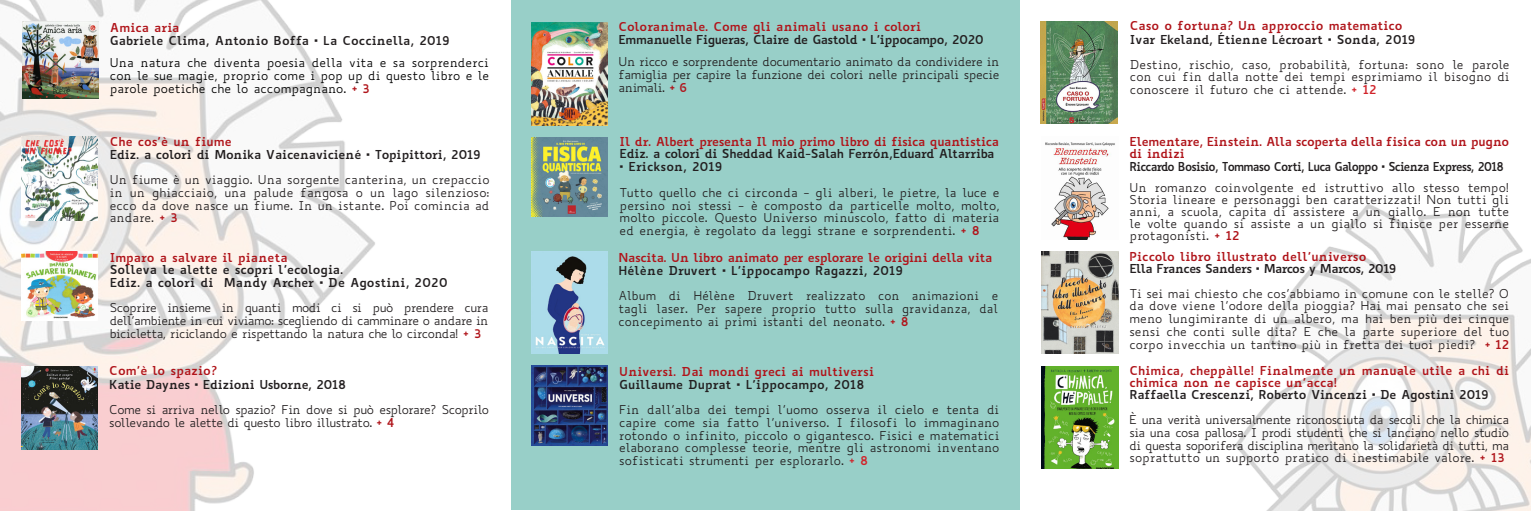
<style>
.page{position:relative;width:1531px;height:511px;background:#fff}
.page>*{position:absolute;margin:0;border:0;box-sizing:border-box;transform-origin:0 0}
.t1{font:12px/12.8px "Biancoenero";letter-spacing:-.005em;color:#231f20;text-align:justify}
.t2{font:700 12px/12px "Biancoenero";letter-spacing:-.015em;color:#b0141a}
.t3{font:700 12px/13.5px "Biancoenero";letter-spacing:-.03em;color:#231f20}
.t4{font:700 12px "Biancoenero";color:#231f20}
.t5{font:12px/12.8px "Biancoenero";color:#000;text-align:justify}
.t6{font:12px/12.8px "Biancoenero";letter-spacing:-.045em;color:#231f20}
.t7{font:700 12px "Biancoenero";letter-spacing:-.07em;color:#231f20;scale:.93 1}
.t8{font:700 12px "Biancoenero";letter-spacing:-.055em;color:#231f20}
.s1{font-family:"Arial";font-weight:900}
.s2{font-weight:700;color:#b0141a}
.s3{font-weight:700;color:#d1232a}
</style>
<div class="page">
<div style="left:511px;top:1px;width:509px;height:508px;background:#98cfc8"></div>
<img style="left:1235px;top:204px;width:296px;height:306px">
<img style="left:0;top:0;width:375px;height:510px">
<img style="left:22px;top:22px;width:77px;height:76px">
<img style="left:531px;top:138px;width:77px;height:78px">
<img style="left:21px;top:137px;width:77px;height:83px">
<img style="left:21px;top:366px;width:77px;height:82px">
<img style="left:531px;top:251px;width:77px;height:102px">
<img style="left:21px;top:251px;width:77px;height:69px">
<img style="left:531px;top:23px;width:77px;height:102px">
<img style="left:1045px;top:142px;width:70px;height:97px">
<img style="left:531px;top:365px;width:77px;height:80px">
<img style="left:1042px;top:251px;width:76px;height:102px">
<img style="left:1041px;top:21px;width:76px;height:102px">
<img style="left:1042px;top:366px;width:76px;height:102px">
<p class="t2" style="left:110px;top:20px;width:71px">Amica aria</p>
<p class="t4" style="left:110px;top:30px;width:341px">Gabriele Clima, Antonio Boffa <span class="s1">·</span> La Coccinella, 2019</p>
<p class="t5" style="left:110px;top:56px;width:381px">Una natura che diventa poesia della vita e sa sorprenderci con le sue magie, proprio come i pop up di questo libro e le parole poetiche che lo accompagnano. <span class="s2">+ 3</span></p>
<p class="t2" style="left:110px;top:134px;width:123px">Che cos’è un fiume</p>
<p class="t3" style="left:110px;top:146px;width:372px">Ediz. a colori di Monika Vaicenaviciené <span class="s1">·</span> Topipittori, 2019</p>
<p class="t1" style="left:110px;top:173px;width:381px">Un fiume è un viaggio. Una sorgente canterina, un crepaccio in un ghiacciaio, una palude fangosa o un lago silenzioso: ecco da dove nasce un fiume. In un istante. Poi comincia ad andare. <span class="s2">+ 3</span></p>
<p class="t2" style="left:110px;top:250px;width:179px">Imparo a salvare il pianeta</p>
<p class="t4" style="left:110px;top:259px;width:235px">Solleva le alette e scopri l’ecologia.</p>
<p class="t4" style="left:110px;top:272px;width:339px">Ediz. a colori di Mandy Archer <span class="s1">·</span> De Agostini, 2020</p>
<p class="t1" style="left:110px;top:301px;width:380px">Scoprire insieme in quanti modi ci si può prendere cura dell’ambiente in cui viviamo: scegliendo di camminare o andare in bicicletta, riciclando e rispettando la natura che lo circonda! <span class="s2">+ 3</span></p>
<p class="t2" style="left:109px;top:363px;width:109px">Com’è lo spazio?</p>
<p class="t3" style="left:109px;top:375px;width:238px">Katie Daynes <span class="s1">·</span> Edizioni Usborne, 2018</p>
<p class="t6" style="left:109px;top:403px;width:381px">Come si arriva nello spazio? Fin dove si può esplorare? Scoprilo sollevando le alette di questo libro illustrato. <span class="s2">+ 4</span></p>
<p class="t2" style="left:618px;top:19px;width:304px">Coloranimale. Come gli animali usano i colori</p>
<p class="t3" style="left:618px;top:32px;width:367px">Emmanuelle Figueras, Claire de Gastold <span class="s1">·</span> L’ippocampo, 2020</p>
<p class="t1" style="left:618px;top:55px;width:382px">Un ricco e sorprendente documentario animato da condividere in famiglia per capire la funzione dei colori nelle principali specie animali. <span class="s2">+ 6</span></p>
<p class="t2" style="left:620px;top:134px;width:381px">Il dr. Albert presenta Il mio primo libro di fisica quantistica</p>
<p class="t3" style="left:620px;top:145px;width:376px">Ediz. a colori di Sheddad Kaid-Salah Ferrón,Eduard Altarriba <span class="s1">·</span> Erickson, 2019</p>
<p class="t1" style="left:620px;top:186px;width:381px">Tutto quello che ci circonda - gli alberi, le pietre, la luce e persino noi stessi - è composto da particelle molto, molto, molto piccole. Questo Universo minuscolo, fatto di materia ed energia, è regolato da leggi strane e sorprendenti. <span class="s2">+ 8</span></p>
<p class="t2" style="left:618px;top:250px;width:375px">Nascita. Un libro animato per esplorare le origini della vita</p>
<p class="t4" style="left:618px;top:260px;width:286px">Hélène Druvert <span class="s1">·</span> L’ippocampo Ragazzi, 2019</p>
<p class="t1" style="left:618px;top:289px;width:381px">Album di Hélène Druvert realizzato con animazioni e tagli laser. Per sapere proprio tutto sulla gravidanza, dal concepimento ai primi istanti del neonato. <span class="s2">+ 8</span></p>
<p class="t2" style="left:619px;top:363px;width:256px">Universi. Dai mondi greci ai multiversi</p>
<p class="t4" style="left:619px;top:374px;width:247px">Guillaume Duprat <span class="s1">·</span> L’ippocampo, 2018</p>
<p class="t1" style="left:619px;top:403px;width:382px">Fin dall’alba dei tempi l’uomo osserva il cielo e tenta di capire come sia fatto l’universo. I filosofi lo immaginano rotondo o infinito, piccolo o gigantesco. Fisici e matematici elaborano complesse teorie, mentre gli astronomi inventano sofisticati strumenti per esplorarlo. <span class="s3">+ 8</span></p>
<p class="t2" style="left:1130px;top:18px;width:274px">Caso o fortuna? Un approccio matematico</p>
<p class="t3" style="left:1130px;top:31px;width:287px">Ivar Ekeland, Étienne Lécroart <span class="s1">·</span> Sonda, 2019</p>
<p class="t1" style="left:1130px;top:58px;width:381px">Destino, rischio, caso, probabilità, fortuna: sono le parole con cui fin dalla notte dei tempi esprimiamo il bisogno di conoscere il futuro che ci attende. <span class="s3">+ 12</span></p>
<p class="t2" style="left:1129px;top:134px;width:381px">Elementare, Einstein. Alla scoperta della fisica con un pugno di indizi</p>
<p class="t7" style="left:1129px;top:156px;width:404px">Riccardo Bosisio, Tommaso Corti, Luca Galoppo <span class="s1">·</span> Scienza Express, 2018</p>
<p class="t1" style="left:1129px;top:181px;width:381px;line-height:12px">Un romanzo coinvolgente ed istruttivo allo stesso tempo!<br>Storia lineare e personaggi ben caratterizzati! Non tutti gli anni, a scuola, capita di assistere a un giallo. E non tutte le volte quando si assiste a un giallo si finisce per esserne protagonisti. <span class="s2">+ 12</span></p>
<p class="t2" style="left:1129px;top:248px;width:238px">Piccolo libro illustrato dell’universo</p>
<p class="t8" style="left:1129px;top:257px;width:269px">Ella Frances Sanders <span class="s1">·</span> Marcos y Marcos, 2019</p>
<p class="t1" style="left:1129px;top:286px;width:381px">Ti sei mai chiesto che cos’abbiamo in comune con le stelle? O da dove viene l’odore della pioggia? Hai mai pensato che sei meno lungimirante di un albero, ma hai ben più dei cinque sensi che conti sulle dita? E che la parte superiore del tuo corpo invecchia un tantino più in fretta dei tuoi piedi? <span class="s2">+ 12</span></p>
<p class="t2" style="left:1129px;top:363px;width:381px">Chimica, cheppàlle! Finalmente un manuale utile a chi di chimica non ne capisce un’acca!</p>
<p class="t3" style="left:1129px;top:386px;width:361px">Raffaella Crescenzi, Roberto Vincenzi <span class="s1">·</span> De Agostini 2019</p>
<p class="t1" style="left:1129px;top:412px;width:381px">È una verità universalmente riconosciuta da secoli che la chimica sia una cosa pallosa. I prodi studenti che si lanciano nello studio di questa soporifera disciplina meritano la solidarietà di tutti, ma soprattutto un supporto pratico di inestimabile valore. <span class="s2">+ 13</span></p>
</div>
